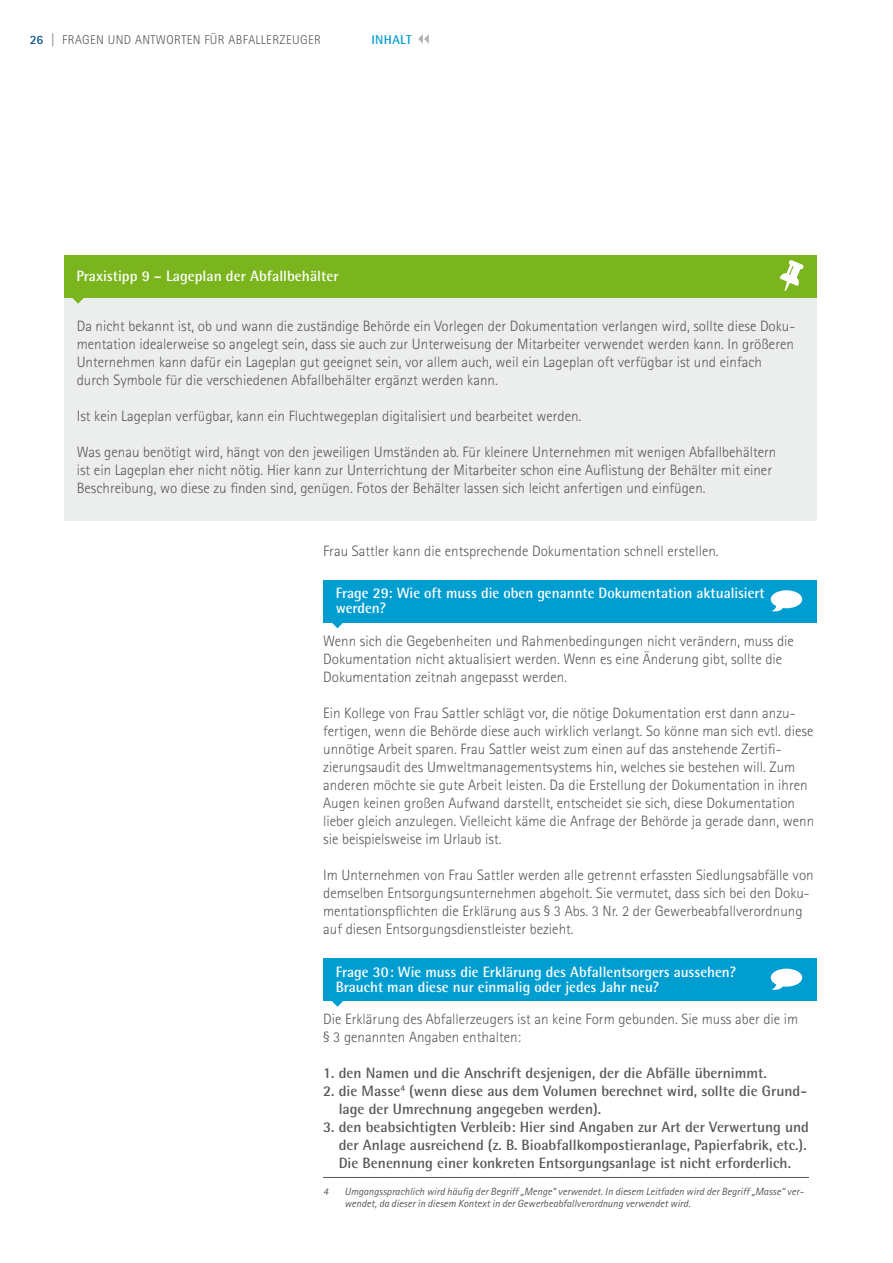
<style>
.page{position:relative;width:893px;height:1263px;background:#fff}
.page>*{position:absolute;margin:0;border:0;box-sizing:border-box;transform-origin:0 0}
.t1{font:300 15px/18px "Agfa Rotis Sans Serif";color:#58585a}
.t2{font:700 15px/18px "Agfa Rotis Semisans";color:#58585a}
.t3{font:700 15px/15px "Agfa Rotis Semisans";color:#fff}
.t4{font:300 12.75px "Agfa Rotis Sans Serif";letter-spacing:.03em;color:#58585a}
.t5{font:700 12.75px "Agfa Rotis Semisans";letter-spacing:.03em;color:#009dd1}
.Quelle{font:italic 10.5px/12px "Agfa Rotis Sans Serif";color:#58585a}
.s1{font-weight:700;color:#004c89}
</style>
<div class="page">
<div style="left:323px;top:580px;width:493px;height:42px;background:#009dd1"></div>
<svg style="left:332px;top:622px;width:11px;height:6px"></svg>
<div style="left:771px;top:590px;width:31px;height:18px;background:#fff;border-radius:50%"></div>
<svg style="left:771px;top:604px;width:13px;height:8px"></svg>
<div style="left:323px;top:958px;width:493px;height:43px;background:#009dd1"></div>
<svg style="left:332px;top:1001px;width:11px;height:6px"></svg>
<div style="left:771px;top:969px;width:31px;height:18px;background:#fff;border-radius:50%"></div>
<svg style="left:771px;top:982px;width:13px;height:8px"></svg>
<div style="left:64px;top:291px;width:752px;height:229px;background:#eceded"></div>
<div style="left:64px;top:255px;width:752px;height:43px;background:#7ab51d"></div>
<svg style="left:72px;top:298px;width:12px;height:6px"></svg>
<svg style="left:780px;top:260px;width:24px;height:31px"></svg>
<hr style="left:323px;top:1177px;width:486px;height:1px;background:#58585a">
<svg style="left:418px;top:34px;width:11px;height:10px"></svg>
<p class="t4" style="left:30px;top:32px;width:293px"><span class="s1">26</span> | FRAGEN UND ANTWORTEN FÜR ABFALLERZEUGER</p>
<p class="t5" style="left:371px;top:32px;width:42px">INHALT</p>
<p class="t3" style="left:76px;top:268px;width:264px">Praxistipp 9 – Lageplan der Abfallbehälter</p>
<p class="t1" style="left:77px;top:317px;width:720px">Da nicht bekannt ist, ob und wann die zuständige Behörde ein Vorlegen der Dokumentation verlangen wird, sollte diese Doku&shy;mentation idealerweise so angelegt sein, dass sie auch zur Unterweisung der Mitarbeiter verwendet werden kann. In größeren Unternehmen kann dafür ein Lageplan gut geeignet sein, vor allem auch, weil ein Lageplan oft verfügbar ist und einfach durch Symbole für die verschiedenen Abfallbehälter ergänzt werden kann.</p>
<p class="t1" style="left:77px;top:407px;width:506px">Ist kein Lageplan verfügbar, kann ein Fluchtwegeplan digitalisiert und bearbeitet werden.</p>
<p class="t1" style="left:77px;top:443px;width:701px">Was genau benötigt wird, hängt von den jeweiligen Umständen ab. Für kleinere Unternehmen mit wenigen Abfallbehältern ist ein Lageplan eher nicht nötig. Hier kann zur Unterrichtung der Mitarbeiter schon eine Auflistung der Behälter mit einer<br>Beschreibung, wo diese zu finden sind, genügen. Fotos der Behälter lassen sich leicht anfertigen und einfügen.</p>
<p class="t1" style="left:323px;top:542px;width:397px">Frau Sattler kann die entsprechende Dokumentation schnell erstellen.</p>
<p class="t3" style="left:336px;top:586px;width:431px">Frage 29: Wie oft muss die oben genannte Dokumentation aktualisiert werden?</p>
<p class="t1" style="left:323px;top:632px;width:472px">Wenn sich die Gegebenheiten und Rahmenbedingungen nicht verändern, muss die<br>Dokumentation nicht aktualisiert werden. Wenn es eine Änderung gibt, sollte die<br>Dokumentation zeitnah angepasst werden.</p>
<p class="t1" style="left:323px;top:704px;width:493px">Ein Kollege von Frau Sattler schlägt vor, die nötige Dokumentation erst dann anzu&shy;fertigen, wenn die Behörde diese auch wirklich verlangt. So könne man sich evtl. diese unnötige Arbeit sparen. Frau Sattler weist zum einen auf das anstehende Zertifi&shy;zierungsaudit des Umweltmanagementsystems hin, welches sie bestehen will. Zum anderen möchte sie gute Arbeit leisten. Da die Erstellung der Dokumentation in ihren Augen keinen großen Aufwand darstellt, entscheidet sie sich, diese Dokumentation lieber gleich anzulegen. Vielleicht käme die Anfrage der Behörde ja gerade dann, wenn sie beispielsweise im Urlaub ist.</p>
<p class="t1" style="left:323px;top:866px;width:492px">Im Unternehmen von Frau Sattler werden alle getrennt erfassten Siedlungsabfälle von demselben Entsorgungsunternehmen abgeholt. Sie vermutet, dass sich bei den Doku&shy;mentationspflichten die Erklärung aus § 3 Abs. 3 Nr. 2 der Gewerbeabfallverordnung auf diesen Entsorgungsdienstleister bezieht.</p>
<p class="t3" style="left:336px;top:964px;width:402px">Frage 30: Wie muss die Erklärung des Abfallentsorgers aussehen?<br>Braucht man diese nur einmalig oder jedes Jahr neu?</p>
<p class="t1" style="left:323px;top:1010px;width:477px">Die Erklärung des Abfallerzeugers ist an keine Form gebunden. Sie muss aber die im § 3 genannten Angaben enthalten:</p>
<p class="t2" style="left:323px;top:1064px;width:445px">1. den Namen und die Anschrift desjenigen, der die Abfälle übernimmt.</p>
<p class="t2" style="left:339px;top:1082px;width:470px;text-indent:-16px">2. die Masse<sup>4</sup> (wenn diese aus dem Volumen berechnet wird, sollte die Grund&shy;lage der Umrechnung angegeben werden).</p>
<p class="t2" style="left:339px;top:1118px;width:472px;text-indent:-16px">3. den beabsichtigten Verbleib: Hier sind Angaben zur Art der Verwertung und der Anlage ausreichend (z. B. Bioabfallkompostieranlage, Papierfabrik, etc.).<br>Die Benennung einer konkreten Entsorgungsanlage ist nicht erforderlich.</p>
<p class="Quelle" style="left:323px;top:1185px;width:7px">4</p>
<p class="Quelle" style="left:344px;top:1185px;width:461px">Umgangssprachlich wird häufig der Begriff „Menge“ verwendet. In diesem Leitfaden wird der Begriff „Masse“ ver&shy;wendet, da dieser in diesem Kontext in der Gewerbeabfallverordnung verwendet wird.</p>
</div>
